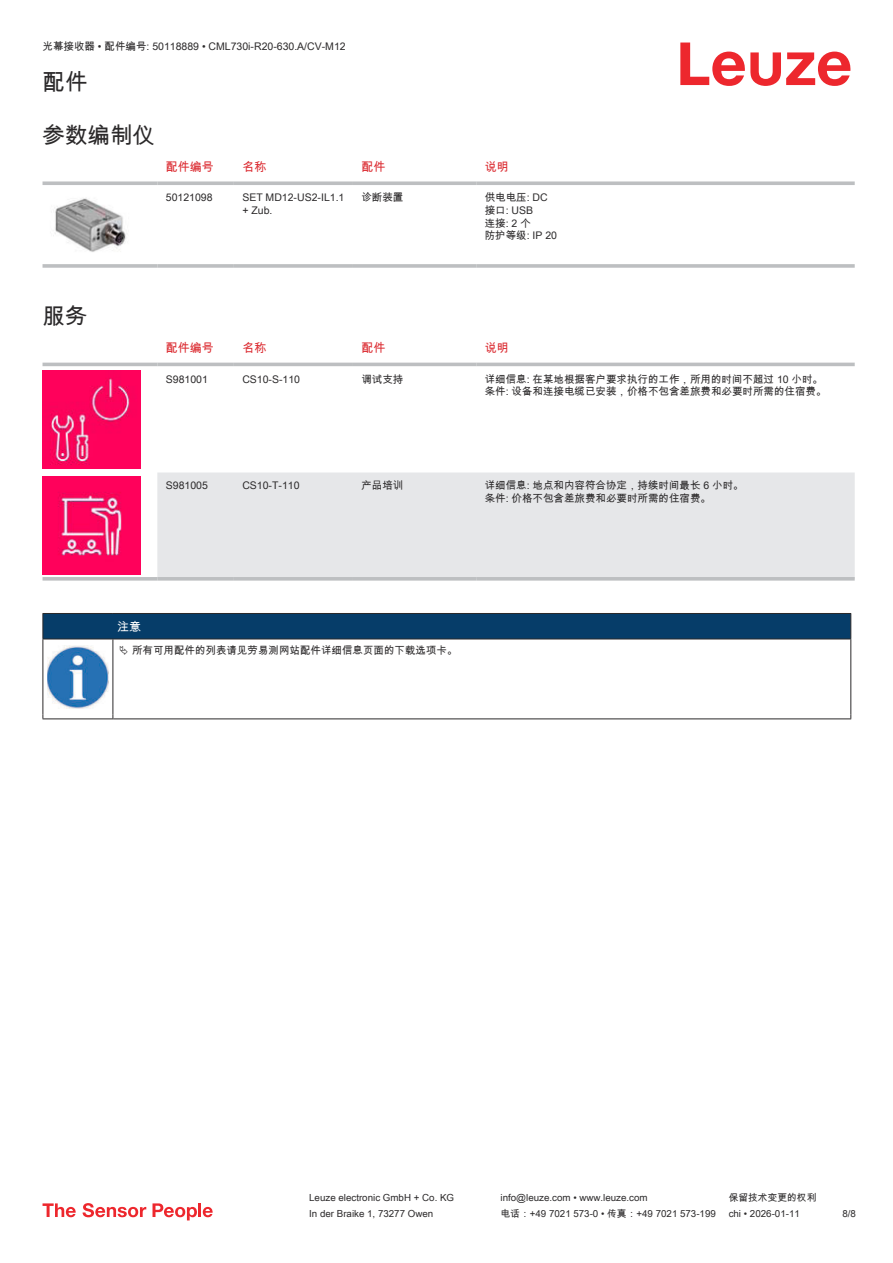
<style>
.page{position:relative;width:893px;height:1263px;background:#fff}
.page>*{position:absolute;margin:0;border:0;box-sizing:border-box;transform-origin:0 0}
.t1{font:22.5px "Arial Unicode MS";color:#2b292a}
.t2{font:12px "Arial Unicode MS";color:#db2a30}
.t3{font:12px "Arial Unicode MS";color:#fff}
.t4{font:10.5px/12.6px "Arial Unicode MS";color:#2b292a}
.t5{font:9.75px "Arial Unicode MS";color:#2b292a}
</style>
<div class="page">
<svg style="left:680px;top:43px;width:170px;height:43px"></svg>
<svg style="left:43px;top:181px;width:114px;height:4px"></svg>
<svg style="left:157px;top:181px;width:77px;height:4px"></svg>
<svg style="left:234px;top:181px;width:119px;height:4px"></svg>
<svg style="left:353px;top:181px;width:123px;height:4px"></svg>
<svg style="left:476px;top:181px;width:379px;height:4px;background:#c4c6c8"></svg>
<svg style="left:43px;top:264px;width:114px;height:4px"></svg>
<hr style="left:157px;top:264px;width:77px;height:4px;background:#c6c8c9">
<svg style="left:234px;top:264px;width:119px;height:4px"></svg>
<svg style="left:353px;top:264px;width:123px;height:4px"></svg>
<hr style="left:476px;top:264px;width:379px;height:4px;background:#c6c8c9">
<img style="left:53px;top:198px;width:73px;height:54px">
<svg style="left:43px;top:362px;width:812px;height:213px"></svg>
<div style="left:157px;top:472px;width:698px;height:105px;background:#e6e7e9"></div>
<hr style="left:43px;top:363px;width:114px;height:3px;background:#bdbfc1">
<hr style="left:157px;top:363px;width:77px;height:3px;background:#bdbfc1">
<hr style="left:234px;top:363px;width:119px;height:3px;background:#bdbfc1">
<hr style="left:353px;top:363px;width:123px;height:3px;background:#bdbfc1">
<hr style="left:476px;top:363px;width:379px;height:3px;background:#bdbfc1">
<svg style="left:43px;top:577px;width:114px;height:4px"></svg>
<svg style="left:157px;top:577px;width:77px;height:4px"></svg>
<svg style="left:234px;top:577px;width:119px;height:4px"></svg>
<svg style="left:353px;top:577px;width:123px;height:4px"></svg>
<svg style="left:476px;top:577px;width:379px;height:4px;background:#c3c5c7"></svg>
<img style="left:43px;top:370px;width:97px;height:98px">
<img style="left:43px;top:477px;width:97px;height:98px">
<hr style="left:43px;top:639px;width:70px;height:1px;background:#2b292a">
<svg style="left:43px;top:613px;width:808px;height:26px;background:#083b65"></svg>
<hr style="left:113px;top:639px;width:738px;height:1px;background:#2b292a">
<hr style="left:43px;top:639px;width:1px;height:75px;background:#2b292a">
<hr style="left:113px;top:639px;width:1px;height:75px;background:#2b292a">
<hr style="left:850px;top:639px;width:1px;height:75px;background:#2b292a">
<hr style="left:43px;top:718px;width:70px;height:1px;background:#2b292a">
<hr style="left:113px;top:718px;width:738px;height:1px;background:#2b292a">
<img style="left:47px;top:645px;width:61px;height:63px">
<svg style="left:43px;top:1203px;width:33px;height:14px"></svg>
<svg style="left:83px;top:1203px;width:63px;height:14px"></svg>
<svg style="left:153px;top:1203px;width:44px;height:17px"></svg>
<hr style="left:198px;top:1203px;width:3px;height:14px;background:#ed272d">
<svg style="left:203px;top:1207px;width:10px;height:10px"></svg>
<p class="t4" style="left:43px;top:40px;width:305px">光幕接收器 • 配件编号: 50118889 • CML730i-R20-630.A/CV-M12</p>
<h1 class="t1" style="left:43px;top:66px;width:46px">配件</h1>
<h1 class="t1" style="left:43px;top:119px;width:114px">参数编制仪</h1>
<p class="t2" style="left:166px;top:158px;width:49px">配件编号</p>
<p class="t2" style="left:242px;top:158px;width:25px">名称</p>
<p class="t2" style="left:361px;top:158px;width:25px">配件</p>
<p class="t2" style="left:485px;top:158px;width:25px">说明</p>
<p class="t4" style="left:166px;top:191px;width:48px">50121098</p>
<p class="t4" style="left:242px;top:191px;width:104px">SET MD12-US2- IL1.1 + Zub.</p>
<p class="t4" style="left:361px;top:191px;width:43px">诊断装置</p>
<p class="t4" style="left:485px;top:191px;width:74px">供电电压: DC接口: USB<br>连接: 2 个<br>防护等级: IP 20</p>
<h1 class="t1" style="left:43px;top:300px;width:46px">服务</h1>
<p class="t2" style="left:166px;top:339px;width:49px">配件编号</p>
<p class="t2" style="left:242px;top:339px;width:25px">名称</p>
<p class="t2" style="left:361px;top:339px;width:25px">配件</p>
<p class="t2" style="left:485px;top:339px;width:25px">说明</p>
<p class="t4" style="left:166px;top:372px;width:44px">S981001</p>
<p class="t4" style="left:242px;top:372px;width:59px">CS10-S-110</p>
<p class="t4" style="left:361px;top:372px;width:43px">调试支持</p>
<p class="t4" style="left:485px;top:372px;width:343px">详细信息: 在某地根据客户要求执行的工作，所用的时间不超过 10 小时。条件: 设备和连接电缆已安装，价格不包含差旅费和必要时所需的住宿费。</p>
<p class="t4" style="left:166px;top:479px;width:44px">S981005</p>
<p class="t4" style="left:242px;top:479px;width:59px">CS10-T-110</p>
<p class="t4" style="left:361px;top:479px;width:43px">产品培训</p>
<p class="t4" style="left:485px;top:479px;width:261px">详细信息: 地点和内容符合协定，持续时间最长 6 小时。条件: 价格不包含差旅费和必要时所需的住宿费。</p>
<p class="t3" style="left:117px;top:618px;width:25px">注意</p>
<p class="t4" style="left:132px;top:643px;width:327px">所有可用配件的列表请见劳易测网站配件详细信息页面的下载选项卡。</p>
<p class="t5" style="left:309px;top:1191px;width:146px">Leuze electronic GmbH + Co. KG</p>
<p class="t5" style="left:501px;top:1191px;width:149px">info@leuze.com • www.leuze.com</p>
<p class="t5" style="left:729px;top:1191px;width:89px">保留技术变更的权利</p>
<p class="t5" style="left:309px;top:1206px;width:126px">In der Braike 1, 73277 Owen</p>
<p class="t5" style="left:501px;top:1206px;width:217px">电话：+49 7021 573-0 • 传真：+49 7021 573-199</p>
<p class="t5" style="left:729px;top:1206px;width:73px">chi • 2026-01-11</p>
<p class="t5" style="left:842px;top:1206px;width:15px">8/8</p>
</div>
